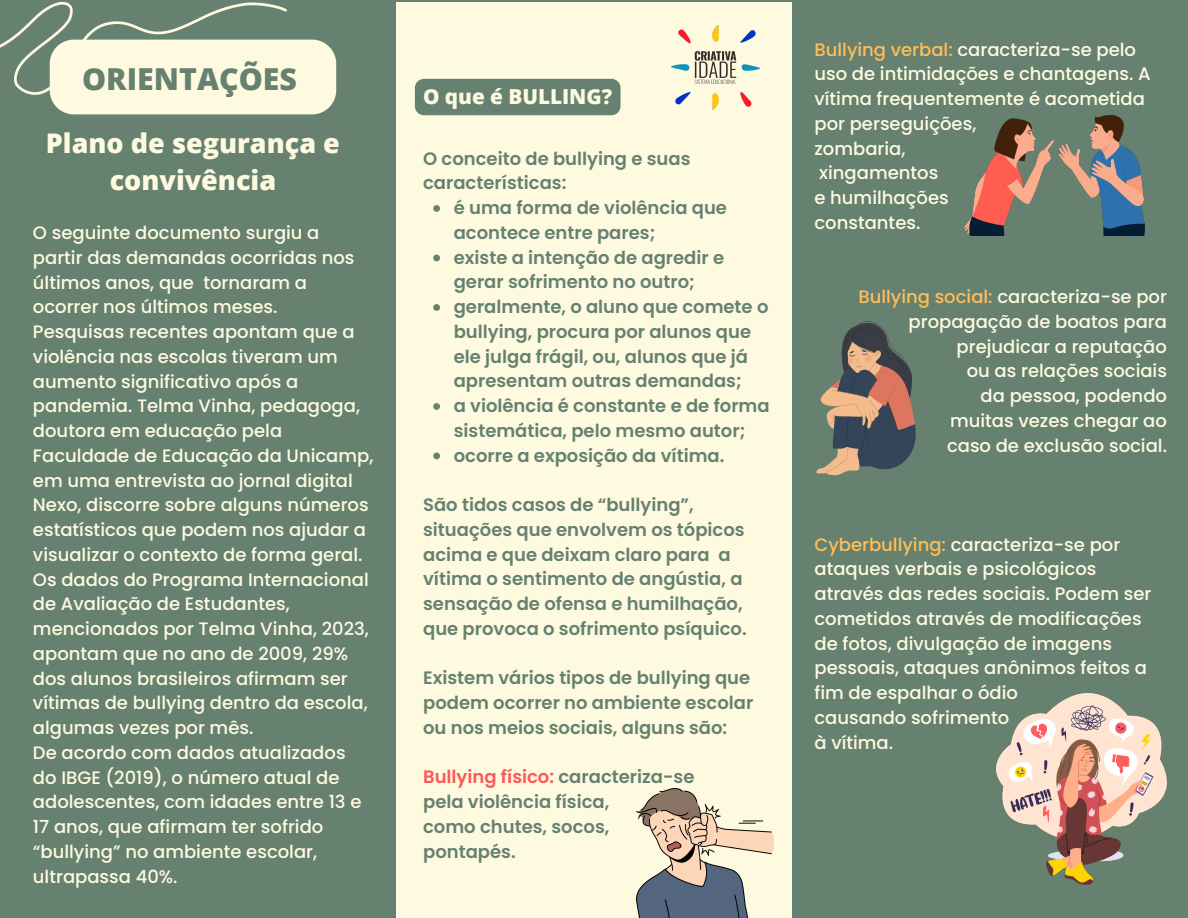
<style>
.page{position:relative;width:1188px;height:918px;background:#668170}
.page>*{position:absolute;margin:0;border:0;box-sizing:border-box;transform-origin:0 0}
.t1{font:800 30.3px "Open Sans";color:#668170}
.t2{font:800 27px/37.2px "Open Sans";color:#fefae0;text-align:center}
.t3{font:800 20.7px "Open Sans";color:#fefae0}
.t4{font:500 18px/24.8px "Poppins";color:#fefae0}
.t5{font:600 18px/24.8px "Poppins";color:#668170}
.s1{color:#ff5757}
.s2{color:#ffbd59}
</style>
<div class="page">
<div style="left:396px;top:2px;width:396px;height:916px;background:#fefae0"></div>
<div style="left:415px;top:79px;width:206px;height:36px;background:#668170;border-radius:9px"></div>
<svg style="left:0;top:2px;width:336px;height:113px"></svg>
<img style="left:672px;top:25px;width:87px;height:84px">
<img style="left:636px;top:789px;width:138px;height:129px">
<img style="left:965px;top:115px;width:180px;height:120px">
<svg style="left:816px;top:321px;width:100px;height:154px"></svg>
<img style="left:997px;top:693px;width:170px;height:192px">
<svg style="left:433px;top:205px;width:7px;height:7px"></svg>
<svg style="left:433px;top:255px;width:7px;height:6px"></svg>
<svg style="left:433px;top:304px;width:7px;height:7px"></svg>
<svg style="left:433px;top:403px;width:7px;height:7px"></svg>
<svg style="left:433px;top:453px;width:7px;height:6px"></svg>
<h4 class="t1" style="left:82px;top:58px;width:216px">ORIENTAÇÕES</h4>
<h4 class="t2" style="left:46px;top:124px;width:295px">Plano de segurança e convivência</h4>
<h4 class="t4" style="left:33px;top:220px;width:342px">O seguinte documento surgiu a partir das demandas ocorridas nos últimos anos, que tornaram a ocorrer nos últimos meses.<br>Pesquisas recentes apontam que a violência nas escolas tiveram um aumento significativo após a pandemia. Telma Vinha, pedagoga, doutora em educação pela<br>Faculdade de Educação da Unicamp, em uma entrevista ao jornal digital<br>Nexo, discorre sobre alguns números estatísticos que podem nos ajudar a visualizar o contexto de forma geral.<br>Os dados do Programa Internacional de Avaliação de Estudantes, mencionados por Telma Vinha, 2023, apontam que no ano de 2009, 29% dos alunos brasileiros afirmam ser vítimas de bullying dentro da escola, algumas vezes por mês.<br>De acordo com dados atualizados do IBGE (2019), o número atual de adolescentes, com idades entre 13 e<br>17 anos, que afirmam ter sofrido “bullying” no ambiente escolar, ultrapassa 40%.</h4>
<p class="t3" style="left:423px;top:82px;width:191px">O que é BULLING?</p>
<p class="t5" style="left:423px;top:146px;width:269px">O conceito de bullying e suas características:</p>
<p class="t5" style="left:454px;top:195px;width:275px">é uma forma de violência que acontece entre pares;</p>
<p class="t5" style="left:454px;top:245px;width:272px">existe a intenção de agredir e gerar sofrimento no outro;</p>
<p class="t5" style="left:454px;top:294px;width:316px">geralmente, o aluno que comete o bullying, procura por alunos que ele julga frágil, ou, alunos que já apresentam outras demandas;</p>
<h4 class="t5" style="left:454px;top:393px;width:317px">a violência é constante e de forma sistemática, pelo mesmo autor;</h4>
<h4 class="t5" style="left:454px;top:443px;width:272px">ocorre a exposição da vítima.</h4>
<h4 class="t5" style="left:423px;top:492px;width:325px">São tidos casos de “bullying”, situações que envolvem os tópicos acima e que deixam claro para a vítima o sentimento de angústia, a sensação de ofensa e humilhação, que provoca o sofrimento psíquico.</h4>
<p class="t5" style="left:423px;top:666px;width:332px">Existem vários tipos de bullying que podem ocorrer no ambiente escolar ou nos meios sociais, alguns são:</p>
<h4 class="t5" style="left:423px;top:765px;width:273px"><span class="s1">Bullying físico:</span> caracteriza-se pela violência física,<br>como chutes, socos, pontapés.</h4>
<p class="t4" style="left:814px;top:37px;width:338px"><span class="s2">Bullying verbal:</span> caracteriza-se pelo uso de intimidações e chantagens. A vítima frequentemente é acometida por perseguições,<br>zombaria,<br>xingamentos<br>e humilhações<br>constantes.</p>
<h1 class="t4" style="left:858px;top:284px;width:310px;text-align:right"><span class="s2">Bullying social:</span> caracteriza-se por propagação de boatos para prejudicar a reputação<br>ou as relações sociais<br>da pessoa, podendo<br>muitas vezes chegar ao<br>caso de exclusão social.</h1>
<h2 class="t4" style="left:814px;top:532px;width:338px"><span class="s2">Cyberbullying:</span> caracteriza-se por ataques verbais e psicológicos através das redes sociais. Podem ser cometidos através de modificações de fotos, divulgação de imagens pessoais, ataques anônimos feitos a fim de espalhar o ódio<br>causando sofrimento<br>à vítima.</h2>
</div>
